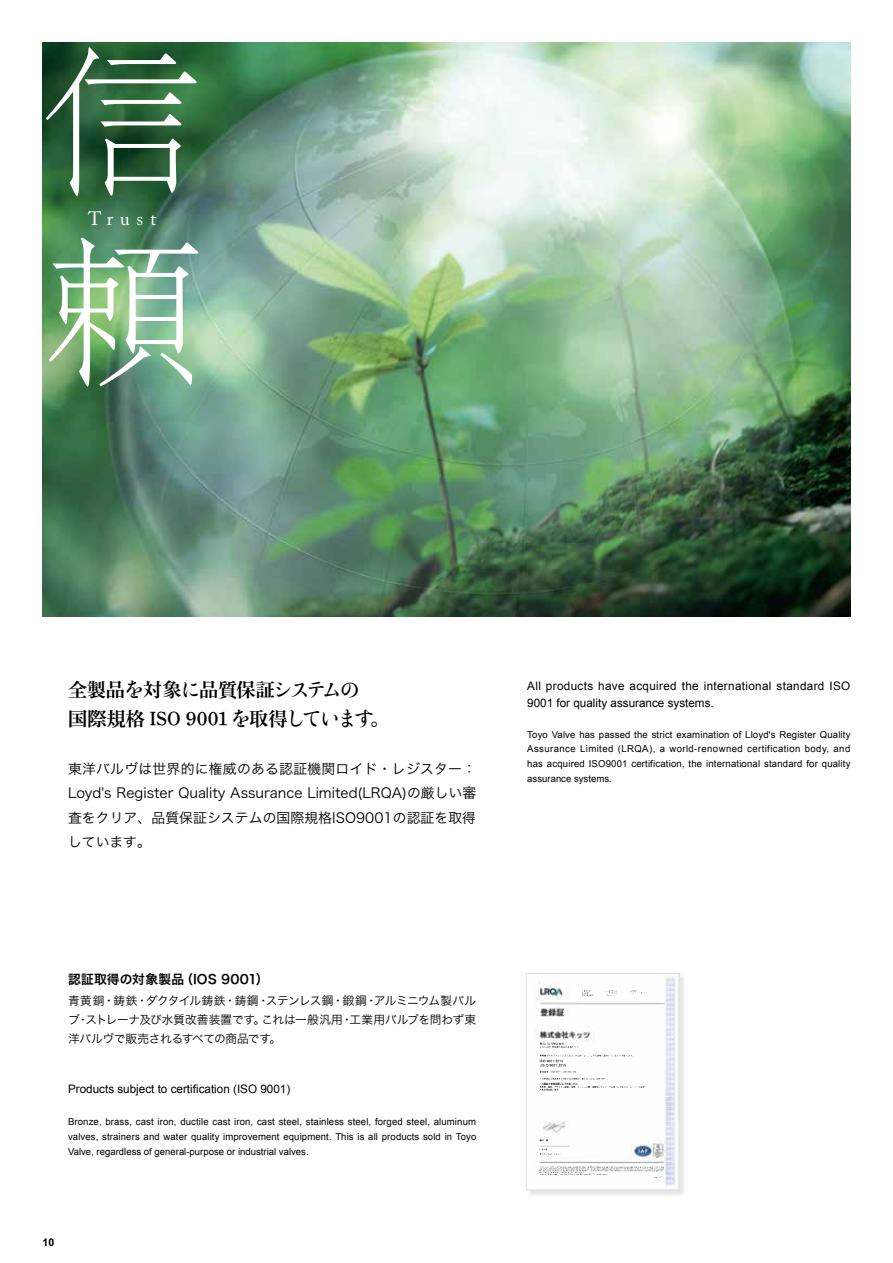
<style>
.page{position:relative;width:893px;height:1263px;background:#fff}
.page>*{position:absolute;margin:0;border:0;box-sizing:border-box;transform-origin:0 0}
.t1{font:300 159.45px/191.4px "Jomin Std";color:#fff}
.t2{font:19.2px/28.7px "Shuei Min Pro B";color:#000}
.t3{font:19.2px "Adobe Caslon Pro";letter-spacing:.35em;color:#fff}
.t4{font:13.8px/24.2px "Hiragino Sans Pr 6 N W3";letter-spacing:.005em;color:#000;text-align:justify}
.t5{font:12.75px "Hiragino Sans Pr 6 N W6";letter-spacing:.015em;color:#000}
.t6{font:11.7px/19.2px "Hiragino Sans Pr 6 N W3";letter-spacing:-.015em;color:#000;text-align:justify}
.t7{font:11.7px/17px "Arial";letter-spacing:.03em;color:#000}
.t8{font:11.7px "Arial";color:#000}
.t9{font:700 10.65px "Arial";color:#000}
.t10{font:9.6px/14.9px "Arial";color:#000;text-align:justify}
.s1{font-family:"Yutuki 36 PK Std W5";font-size:20.1px}
</style>
<div class="page">
<img style="left:43px;top:43px;width:807px;height:574px">
<div style="left:527px;top:974px;width:159px;height:223px;background:#000;opacity:.1"></div>
<img style="left:528px;top:975px;width:149px;height:213px">
<img style="left:540px;top:990px;width:123px;height:187px">
<div style="left:526px;top:973px;width:153px;height:217px;border:1px solid #dcdddd"></div>
<h1 class="t1" style="left:43px;top:2px;width:157px">信頼</h1>
<h2 class="t3" style="left:88px;top:207px;width:70px">Trust</h2>
<h2 class="t2" style="left:68px;top:675px;width:323px">全製品<span class="s1">を</span>対象<span class="s1">に</span>品質保証<span class="s1">システムの<br></span>国際規格 ISO 9001<span class="s1">を</span>取得<span class="s1">しています</span>。</h2>
<h3 class="t4" style="left:68px;top:756px;width:410px">東洋バルヴは世界的に権威のある認証機関ロイド・レジスター：Loyd's Register Quality Assurance Limited(LRQA)の厳しい審査をクリア、品質保証システムの国際規格ISO9001の認証を取得しています。</h3>
<h3 class="t5" style="left:68px;top:968px;width:202px">認証取得の対象製品（IOS 9001）</h3>
<p class="t6" style="left:68px;top:990px;width:410px">青黄銅・鋳鉄・ダクタイル鋳鉄・鋳鋼・ステンレス鋼・鍛鋼・アルミニウム製バルブ・ストレーナ及び水質改善装置です。これは一般汎用・工業用バルブを問わず東洋バルヴで販売されるすべての商品です。</p>
<p class="t8" style="left:68px;top:1081px;width:224px">Products subject to certification (ISO 9001)</p>
<p class="t10" style="left:68px;top:1114px;width:410px">Bronze, brass, cast iron, ductile cast iron, cast steel, stainless steel, forged steel, aluminum valves, strainers and water quality improvement equipment. This is all products sold in Toyo Valve, regardless of general-purpose or industrial valves.</p>
<p class="t9" style="left:43px;top:1235px;width:13px">10</p>
<p class="t7" style="left:527px;top:678px;width:324px">All products have acquired the international standard ISO<br>9001 for quality assurance systems.</p>
<p class="t10" style="left:527px;top:727px;width:325px">Toyo Valve has passed the strict examination of Lloyd's Register Quality Assurance Limited (LRQA), a world-renowned certification body, and has acquired ISO9001 certification, the international standard for quality assurance systems.</p>
</div>
